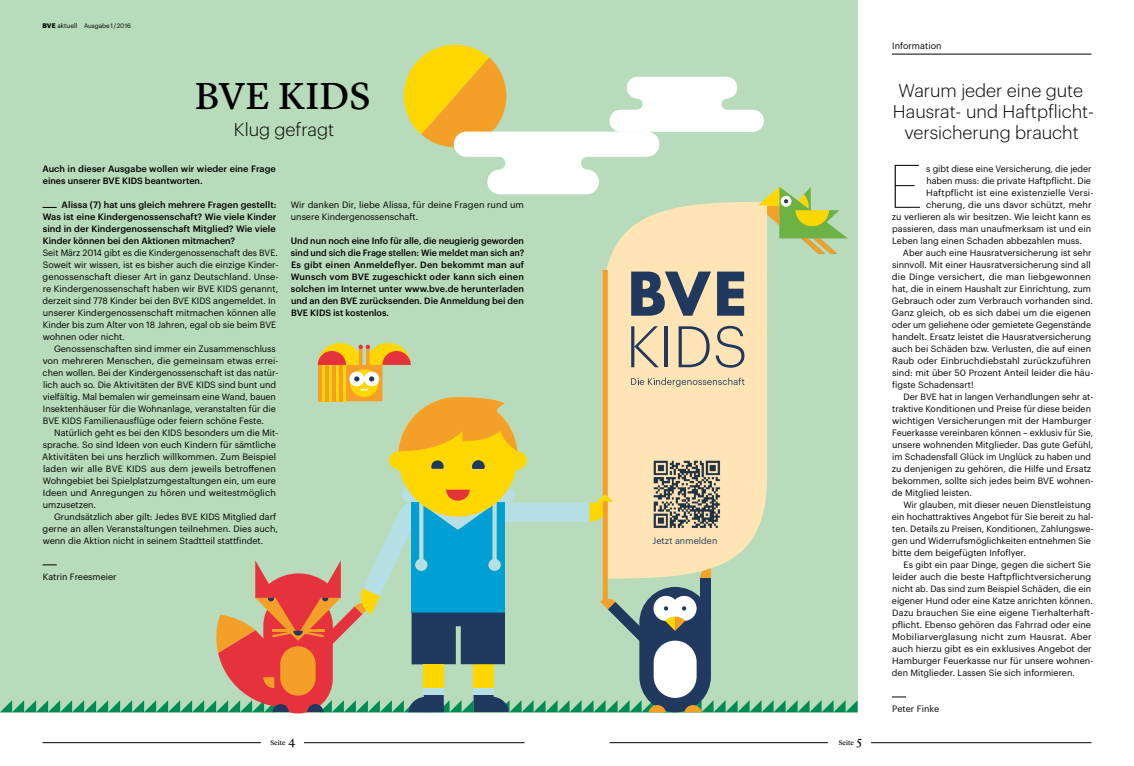
<style>
.page{position:relative;width:1134px;height:766px;background:#fff}
.page>*{position:absolute;margin:0;border:0;box-sizing:border-box;transform-origin:0 0}
.t1{font:100 60px "Graphik";color:#000}
.t2{font:39px "Lyon Text Regular No.2";color:#000}
.t3{font:300 18px/21px "Graphik";color:#000;text-align:center}
.t4{font:9px/12px "Graphik";color:#000}
.t5{font:500 9px/12px "Graphik";color:#000;text-align:justify}
.t6{font:9px "Graphik";letter-spacing:.02em;color:#000}
.t7{font:9px "Graphik";letter-spacing:.005em;color:#21395e}
.t8{font:7px "Lyon Text Regular No.2";color:#000}
.t9{font:6.2px "Graphik";color:#000}
.s1{font-weight:700;font-size:6.5px}
.s2{font-size:6.5px}
.s3{font-size:12px}
</style>
<div class="page">
<div style="left:0;top:0;width:857px;height:712px;background:#b8dbbb"></div>
<svg style="left:892px;top:696px;width:14px;height:1px"></svg>
<svg style="left:43px;top:207px;width:14px;height:1px"></svg>
<hr style="left:892px;top:54px;width:199px;height:1px;background:#000">
<div style="left:606px;top:253px;width:161px;height:73px;background:#ffe5b6"></div>
<div style="left:631px;top:271px;width:113px;height:115px;background:#ffe5b6"></div>
<svg style="left:631px;top:271px;width:80px;height:44px"></svg>
<svg style="left:717px;top:271px;width:27px;height:44px"></svg>
<div style="left:603px;top:270px;width:5px;height:333px;background:#f49f28"></div>
<svg style="left:0;top:326px;width:857px;height:387px"></svg>
<svg style="left:404px;top:44px;width:444px;height:209px"></svg>
<img style="left:652px;top:460px;width:70px;height:69px">
<hr style="left:871px;top:742px;width:220px;height:1px;background:#000">
<hr style="left:609px;top:742px;width:219px;height:1px;background:#000">
<hr style="left:304px;top:742px;width:220px;height:1px;background:#000">
<hr style="left:43px;top:742px;width:218px;height:1px;background:#000">
<p class="t9" style="left:43px;top:21px;width:90px"><span class="s1">BVE</span> <span class="s2">aktuell</span> Ausgabe 1 / 2016</p>
<h2 class="t2" style="left:195px;top:66px;width:177px">BVE KIDS</h2>
<h3 class="t3" style="left:234px;top:117px;width:102px">Klug gefragt</h3>
<p class="t5" style="left:42px;top:162px;width:235px">Auch in dieser Ausgabe wollen wir wieder eine Frage eines unserer BVE KIDS beantworten.</p>
<p class="t5" style="left:43px;top:198px;width:235px;text-indent:19px">Alissa (7) hat uns gleich mehrere Fragen gestellt:<br>Was ist eine Kindergenossenschaft? Wie viele Kinder sind in der Kindergenossenschaft Mitglied? Wie viele Kinder können bei den Aktionen mitmachen?</p>
<p class="t4" style="left:43px;top:246px;width:237px">Seit März 2014 gibt es die Kindergenossenschaft des BVE.<br>Soweit wir wissen, ist es bisher auch die einzige Kinder&shy;genossenschaft dieser Art in ganz Deutschland. Unse&shy;re Kindergenossenschaft haben wir BVE KIDS genannt, derzeit sind 778 Kinder bei den BVE KIDS angemeldet. In unserer Kindergenossenschaft mitmachen können alle Kinder bis zum Alter von 18 Jahren, egal ob sie beim BVE wohnen oder nicht.</p>
<p class="t4" style="left:43px;top:342px;width:237px;text-indent:11px">Genossenschaften sind immer ein Zusammenschluss von mehreren Menschen, die gemeinsam etwas errei&shy;chen wollen. Bei der Kindergenossenschaft ist das natür&shy;lich auch so. Die Aktivitäten der BVE KIDS sind bunt und vielfältig. Mal bemalen wir gemeinsam eine Wand, bauen Insektenhäuser für die Wohnanlage, veranstalten für die BVE KIDS Familienausflüge oder feiern schöne Feste.</p>
<p class="t4" style="left:42px;top:426px;width:238px;text-indent:12px">Natürlich geht es bei den KIDS besonders um die Mit&shy;sprache. So sind Ideen von euch Kindern für sämtliche Aktivitäten bei uns herzlich willkommen. Zum Beispiel laden wir alle BVE KIDS aus dem jeweils betroffenen Wohngebiet bei Spielplatzumgestaltungen ein, um eure Ideen und Anregungen zu hören und weitestmöglich umzusetzen.</p>
<p class="t4" style="left:43px;top:510px;width:237px;text-indent:11px">Grundsätzlich aber gilt: Jedes BVE KIDS Mitglied darf gerne an allen Veranstaltungen teilnehmen. Dies auch, wenn die Aktion nicht in seinem Stadtteil stattfindet.</p>
<p class="t4" style="left:43px;top:570px;width:75px">Katrin Freesmeier</p>
<p class="t4" style="left:291px;top:198px;width:235px">Wir danken Dir, liebe Alissa, für deine Fragen rund um unsere Kindergenossenschaft.</p>
<p class="t5" style="left:291px;top:234px;width:235px">Und nun noch eine Info für alle, die neugierig geworden sind und sich die Frage stellen: Wie meldet man sich an?<br>Es gibt einen Anmeldeflyer. Den bekommt man auf Wunsch vom BVE zugeschickt oder kann sich einen solchen im Internet unter www.bve.de herunterladen und an den BVE zurücksenden. Die Anmeldung bei den BVE KIDS ist kostenlos.</p>
<p class="t7" style="left:652px;top:534px;width:66px">Jetzt anmelden</p>
<p class="t8" style="left:270px;top:736px;width:26px">Seite <span class="s3">4</span></p>
<p class="t8" style="left:839px;top:736px;width:25px">Seite <span class="s3">5</span></p>
<p class="t4" style="left:892px;top:39px;width:51px">Information</p>
<h3 class="t3" style="left:893px;top:78px;width:203px">Warum jeder eine gute<br>Hausrat- und Haftpflicht&shy;versicherung braucht</h3>
<h1 class="t1" style="left:889px;top:144px;width:35px">E</h1>
<p class="t4" style="left:926px;top:162px;width:167px">s gibt diese eine Versicherung, die jeder</p>
<p class="t4" style="left:926px;top:174px;width:166px">haben muss: die private Haftpflicht. Die</p>
<p class="t4" style="left:926px;top:186px;width:169px">Haftpflicht ist eine existenzielle Versi-</p>
<p class="t4" style="left:926px;top:198px;width:167px">cherung, die uns davor schützt, mehr</p>
<p class="t4" style="left:892px;top:210px;width:201px">zu verlieren als wir besitzen. Wie leicht kann es</p>
<p class="t4" style="left:892px;top:222px;width:201px">passieren, dass man unaufmerksam ist und ein</p>
<p class="t4" style="left:892px;top:234px;width:191px">Leben lang einen Schaden abbezahlen muss.</p>
<p class="t4" style="left:903px;top:246px;width:190px">Aber auch eine Hausratversicherung ist sehr</p>
<p class="t4" style="left:892px;top:258px;width:200px">sinnvoll. Mit einer Hausratversicherung sind all</p>
<p class="t4" style="left:892px;top:270px;width:201px">die Dinge versichert, die man liebgewonnen</p>
<p class="t4" style="left:892px;top:282px;width:200px">hat, die in einem Haushalt zur Einrichtung, zum</p>
<p class="t4" style="left:892px;top:294px;width:202px">Gebrauch oder zum Verbrauch vorhanden sind.</p>
<p class="t4" style="left:892px;top:306px;width:201px">Ganz gleich, ob es sich dabei um die eigenen</p>
<p class="t4" style="left:892px;top:318px;width:201px">oder um geliehene oder gemietete Gegenstände</p>
<p class="t4" style="left:892px;top:330px;width:200px">handelt. Ersatz leistet die Hausratversicherung</p>
<p class="t4" style="left:892px;top:342px;width:200px">auch bei Schäden bzw. Verlusten, die auf einen</p>
<p class="t4" style="left:892px;top:354px;width:200px">Raub oder Einbruchdiebstahl zurückzuführen</p>
<p class="t4" style="left:892px;top:366px;width:203px">sind: mit über 50 Prozent Anteil leider die häu-</p>
<p class="t4" style="left:892px;top:378px;width:83px">figste Schadensart!</p>
<p class="t4" style="left:903px;top:390px;width:191px">Der BVE hat in langen Verhandlungen sehr at-</p>
<p class="t4" style="left:892px;top:402px;width:200px">traktive Konditionen und Preise für diese beiden</p>
<p class="t4" style="left:892px;top:414px;width:201px">wichtigen Versicherungen mit der Hamburger</p>
<p class="t4" style="left:892px;top:426px;width:203px">Feuerkasse vereinbaren können – exklusiv für Sie,</p>
<p class="t4" style="left:892px;top:438px;width:203px">unsere wohnenden Mitglieder. Das gute Gefühl,</p>
<p class="t4" style="left:892px;top:450px;width:200px">im Schadensfall Glück im Unglück zu haben und</p>
<p class="t4" style="left:892px;top:462px;width:201px">zu denjenigen zu gehören, die Hilfe und Ersatz</p>
<p class="t4" style="left:892px;top:474px;width:203px">bekommen, sollte sich jedes beim BVE wohnen-</p>
<p class="t4" style="left:892px;top:486px;width:81px">de Mitglied leisten.</p>
<p class="t4" style="left:903px;top:498px;width:189px">Wir glauben, mit dieser neuen Dienstleistung</p>
<p class="t4" style="left:892px;top:510px;width:203px">ein hochattraktives Angebot für Sie bereit zu hal-</p>
<p class="t4" style="left:892px;top:522px;width:203px">ten. Details zu Preisen, Konditionen, Zahlungswe-</p>
<p class="t4" style="left:892px;top:534px;width:201px">gen und Widerrufsmöglichkeiten entnehmen Sie</p>
<p class="t4" style="left:892px;top:546px;width:135px">bitte dem beigefügten Infoflyer.</p>
<p class="t4" style="left:903px;top:558px;width:189px">Es gibt ein paar Dinge, gegen die sichert Sie</p>
<p class="t4" style="left:892px;top:570px;width:200px">leider auch die beste Haftpflichtversicherung</p>
<p class="t4" style="left:892px;top:582px;width:200px">nicht ab. Das sind zum Beispiel Schäden, die ein</p>
<p class="t4" style="left:892px;top:594px;width:202px">eigener Hund oder eine Katze anrichten können.</p>
<p class="t4" style="left:892px;top:606px;width:203px">Dazu brauchen Sie eine eigene Tierhalterhaft-</p>
<p class="t4" style="left:892px;top:618px;width:200px">pflicht. Ebenso gehören das Fahrrad oder eine</p>
<p class="t6" style="left:892px;top:630px;width:201px">Mobiliarverglasung nicht zum Hausrat. Aber</p>
<p class="t4" style="left:892px;top:642px;width:201px">auch hierzu gibt es ein exklusives Angebot der</p>
<p class="t4" style="left:892px;top:654px;width:203px">Hamburger Feuerkasse nur für unsere wohnen-</p>
<p class="t4" style="left:892px;top:666px;width:184px">den Mitglieder. Lassen Sie sich informieren.</p>
<p class="t4" style="left:892px;top:702px;width:48px">Peter Finke</p>
</div>
